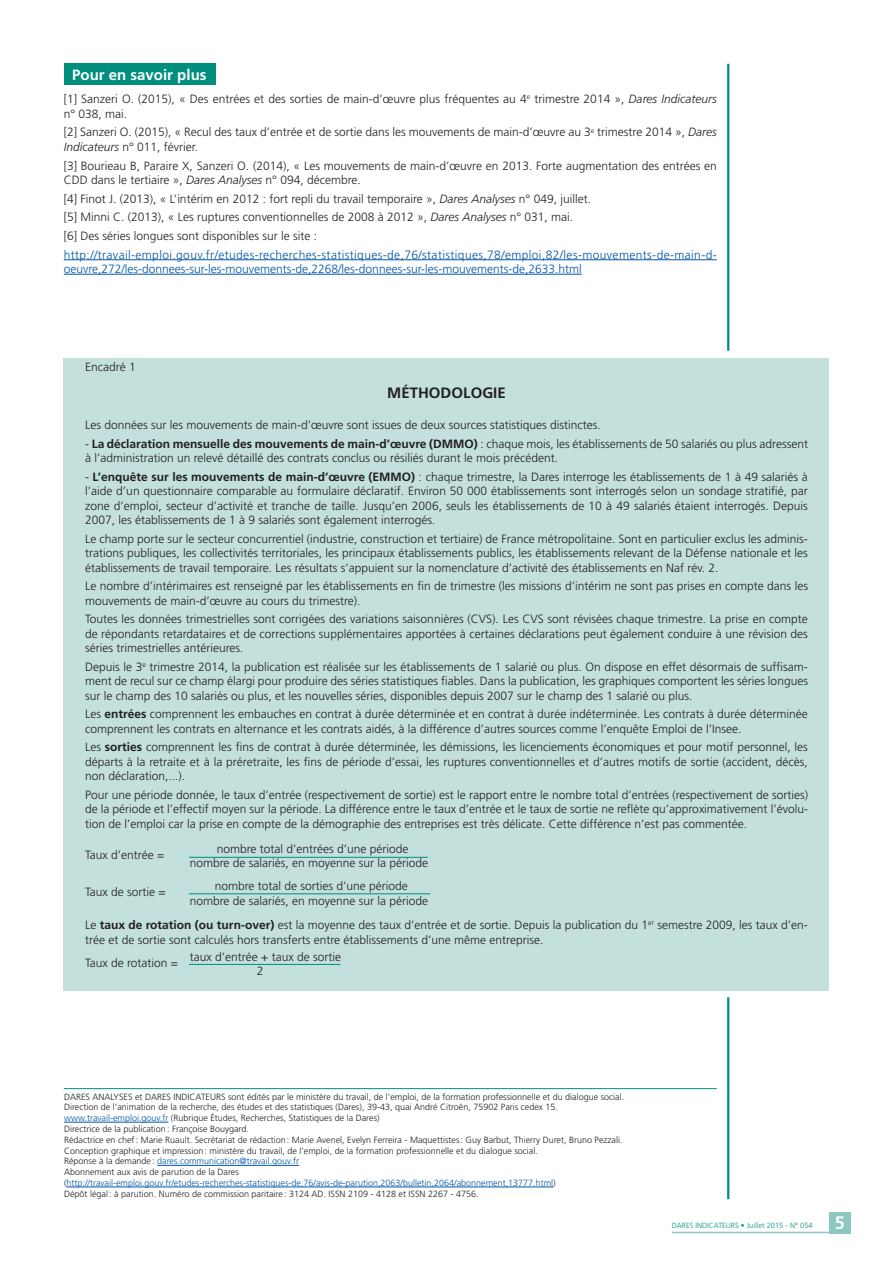
<style>
.page{position:relative;width:893px;height:1263px;background:#fff}
.page>*{position:absolute;margin:0;border:0;box-sizing:border-box;transform-origin:0 0}
.t1{font:700 18px "Frutiger";color:#fff}
.t2{font:700 15px "Frutiger";color:#fff}
.t3{font:700 15px "Frutiger";color:#231f20}
.t4{font:300 12px/14.4px "Frutiger";color:#231f20}
.t5{font:300 12px/14.4px "Frutiger";letter-spacing:.03em;color:#0155a5}
.t6{font:300 9px/10.8px "Frutiger";color:#231f20}
.t7{font:300 7.5px "Frutiger";color:#008e7f}
.s1{font-style:italic}
.s2{font-weight:700}
.s3{color:#0155a5}
</style>
<div class="page">
<hr style="left:64px;top:1088px;width:653px;height:1px;background:#008e7f">
<hr style="left:64px;top:1122px;width:104px;height:1px;background:#0155a5">
<hr style="left:157px;top:1165px;width:142px;height:1px;background:#0155a5">
<hr style="left:67px;top:1187px;width:486px;height:1px;background:#0155a5">
<hr style="left:64px;top:259px;width:653px;height:1px;background:#0155a5">
<hr style="left:64px;top:274px;width:518px;height:1px;background:#0155a5">
<div style="left:64px;top:64px;width:151px;height:21px;background:#008e7f"></div>
<div style="left:64px;top:359px;width:765px;height:632px;background:#c3e0dd"></div>
<hr style="left:189px;top:857px;width:239px;height:1px;background:#008e7f">
<hr style="left:189px;top:893px;width:241px;height:1px;background:#008e7f">
<hr style="left:189px;top:964px;width:152px;height:1px;background:#008e7f">
<hr style="left:727px;top:64px;width:2px;height:287px;background:#008e7f">
<hr style="left:727px;top:997px;width:2px;height:202px;background:#008e7f">
<div style="left:829px;top:1212px;width:21px;height:21px;background:#8cc7c2"></div>
<hr style="left:672px;top:1232px;width:178px;height:1px;background:#8cc7c2">
<p class="t2" style="left:72px;top:66px;width:136px">Pour en savoir plus</p>
<p class="t4" style="left:64px;top:92px;width:654px">[1] Sanzeri O. (2015), « Des entrées et des sorties de main-d’œuvre plus fréquentes au 4<sup>e</sup> trimestre 2014 », <span class="s1">Dares Indicateurs </span>n° 038, mai.</p>
<p class="t4" style="left:64px;top:125px;width:654px">[2] Sanzeri O. (2015), « Recul des taux d’entrée et de sortie dans les mouvements de main-d’œuvre au 3<sup>e</sup> trimestre 2014 », <span class="s1">Dares<br>Indicateurs</span> n° 011, février.</p>
<p class="t4" style="left:64px;top:158px;width:655px">[3] Bourieau B, Paraire X, Sanzeri O. (2014), « Les mouvements de main-d’œuvre en 2013. Forte augmentation des entrées en<br>CDD dans le tertiaire », <span class="s1">Dares Analyses</span> n° 094, décembre.</p>
<p class="t4" style="left:64px;top:189px;width:529px;line-height:18.6px">[4] Finot J. (2013), « L’intérim en 2012 : fort repli du travail temporaire », <span class="s1">Dares Analyses</span> n° 049, juillet. [5] Minni C. (2013), « Les ruptures conventionnelles de 2008 à 2012 », <span class="s1">Dares Analyses</span> n° 031, mai.<br>[6] Des séries longues sont disponibles sur le site :</p>
<p class="t5" style="left:64px;top:247px;width:654px">http://travail-emploi.gouv.fr/etudes-recherches-statistiques-de,76/statistiques,78/emploi,82/les-mouvements-de-main-d&shy;oeuvre,272/les-donnees-sur-les-mouvements-de,2268/les-donnees-sur-les-mouvements-de,2633.html</p>
<p class="t4" style="left:85px;top:360px;width:52px">Encadré 1</p>
<p class="t3" style="left:387px;top:384px;width:120px">Méthodologie</p>
<p class="t4" style="left:85px;top:418px;width:517px">Les données sur les mouvements de main-d’œuvre sont issues de deux sources statistiques distinctes.</p>
<p class="t4" style="left:85px;top:437px;width:724px">- <span class="s2">La déclaration mensuelle des mouvements de main-d’œuvre (DMMO)</span> : chaque mois, les établissements de 50 salariés ou plus adressent à l’administration un relevé détaillé des contrats conclus ou résiliés durant le mois précédent.</p>
<p class="t4" style="left:85px;top:470px;width:724px;text-align:justify">- <span class="s2">L’enquête sur les mouvements de main-d’œuvre (E MMO)</span> : chaque trimestre, la Dares interroge les établissements de 1 à 49 salariés à l’aide d’un questionnaire comparable au formulaire déclaratif. Environ 50 000 établissements sont interrogés selon un sondage stratifié, par zone d’emploi, secteur d’activité et tranche de taille. Jusqu’en 2006, seuls les établissements de 10 à 49 salariés étaient interrogés. Depuis 2007, les établissements de 1 à 9 salariés sont également interrogés.</p>
<p class="t4" style="left:85px;top:532px;width:724px;text-align:justify">Le champ porte sur le secteur concurrentiel (industrie, construction et tertiaire) de France métropolitaine. Sont en particulier exclus les adminis&shy;trations publiques, les collectivités territoriales, les principaux établissements publics, les établissements relevant de la Défense nationale et les établissements de travail temporaire. Les résultats s’appuient sur la nomenclature d’activité des établissements en Naf rév. 2.</p>
<p class="t4" style="left:85px;top:579px;width:724px">Le nombre d’intérimaires est renseigné par les établissements en fin de trimestre (les missions d’intérim ne sont pas prises en compte dans les mouvements de main-d’œuvre au cours du trimestre).</p>
<p class="t4" style="left:85px;top:612px;width:724px;text-align:justify">Toutes les données trimestrielles sont corrigées des variations saisonnières (CVS). Les CVS sont révisées chaque trimestre. La prise en compte de répondants retardataires et de corrections supplémentaires apportées à certaines déclarations peut également conduire à une révision des séries trimestrielles antérieures.</p>
<p class="t4" style="left:85px;top:660px;width:724px;text-align:justify">Depuis le 3<sup>e</sup> trimestre 2014, la publication est réalisée sur les établissements de 1 salarié ou plus. On dispose en effet désormais de suffisam&shy;ment de recul sur ce champ élargi pour produire des séries statistiques fiables. Dans la publication, les graphiques comportent les séries longues sur le champ des 10 salariés ou plus, et les nouvelles séries, disponibles depuis 2007 sur le champ des 1 salarié ou plus.</p>
<p class="t4" style="left:85px;top:707px;width:724px">Les <span class="s2">entrées</span> comprennent les embauches en contrat à durée déterminée et en contrat à durée indéterminée. Les contrats à durée déterminée comprennent les contrats en alternance et les contrats aidés, à la différence d’autres sources comme l’enquête Emploi de l’Insee.</p>
<p class="t4" style="left:85px;top:740px;width:724px;text-align:justify">Les <span class="s2">sorties</span> comprennent les fins de contrat à durée déterminée, les démissions, les licenciements économiques et pour motif personnel, les départs à la retraite et à la préretraite, les fins de période d’essai, les ruptures conventionnelles et d’autres motifs de sortie (accident, décès, non déclaration,...).</p>
<p class="t4" style="left:85px;top:788px;width:724px;text-align:justify">Pour une période donnée, le taux d’entrée (respectivement de sortie) est le rapport entre le nombre total d’entrées (respectivement de sorties) de la période et l’effectif moyen sur la période. La différence entre le taux d’entrée et le taux de sortie ne reflète qu’approximativement l’évolu&shy;tion de l’emploi car la prise en compte de la démographie des entreprises est très délicate. Cette différence n’est pas commentée.</p>
<p class="t4" style="left:85px;top:848px;width:81px">Taux d’entrée =</p>
<p class="t4" style="left:190px;top:842px;width:240px;text-indent:27px">nombre total d’entrées d’une période nombre de salariés, en moyenne sur la période</p>
<p class="t4" style="left:85px;top:885px;width:82px">Taux de sortie =</p>
<p class="t4" style="left:190px;top:879px;width:240px;text-align:center">nombre total de sorties d’une période<br>nombre de salariés, en moyenne sur la période</p>
<p class="t4" style="left:85px;top:918px;width:724px">Le <span class="s2">taux de rotation (ou turn-over)</span> est la moyenne des taux d’entrée et de sortie. Depuis la publication du 1<sup>er</sup> semestre 2009, les taux d’en&shy;trée et de sortie sont calculés hors transferts entre établissements d’une même entreprise.</p>
<p class="t4" style="left:85px;top:955px;width:94px">Taux de rotation =</p>
<p class="t4" style="left:257px;top:950px;width:86px;text-indent:-67px">taux d’entrée + taux de sortie<br>2</p>
<p class="t6" style="left:64px;top:1091px;width:562px">DARES ANALYSES et DARES INDICATEURS sont édités par le ministère du travail, de l’emploi, de la formation professionnelle et du dialogue social.<br>Direction de l’animation de la recherche, des études et des statistiques (Dares), 39-43, quai André Citroën, 75902 Paris cedex 15. <span class="s3">www.travail-emploi.gouv.fr</span> (Rubrique Études, Recherches, Statistiques de la Dares)<br>Directrice de la publication: Françoise Bouygard.<br>Rédactrice en chef: Marie Ruault. Secrétariat de rédaction: Marie Avenel, Evelyn Ferreira - Maquettistes: Guy Barbut, Thierry Duret, Bruno Pezzali.<br>Conception graphique et impression: ministère du travail, de l’emploi, de la formation professionnelle et du dialogue social.<br>Réponse à la demande : <span class="s3">dares.communication@travail.gouv.fr<br></span>Abonnement aux avis de parution de la Dares (<span class="s3">http://travail-emploi.gouv.fr/etudes-recherches-statistiques-de,76/avis-de-parution,2063/bulletin,2064/abonnement,13777.html</span>)<br>Dépôt légal: à parution. Numéro de commission paritaire: 3124 AD. ISSN 2109 - 4128 et ISSN 2267 - 4756.</p>
<p class="t7" style="left:672px;top:1221px;width:142px">DARES INDICATEURS • Juillet 2015 - N° 054</p>
<h1 class="t1" style="left:835px;top:1212px;width:12px">5</h1>
</div>
